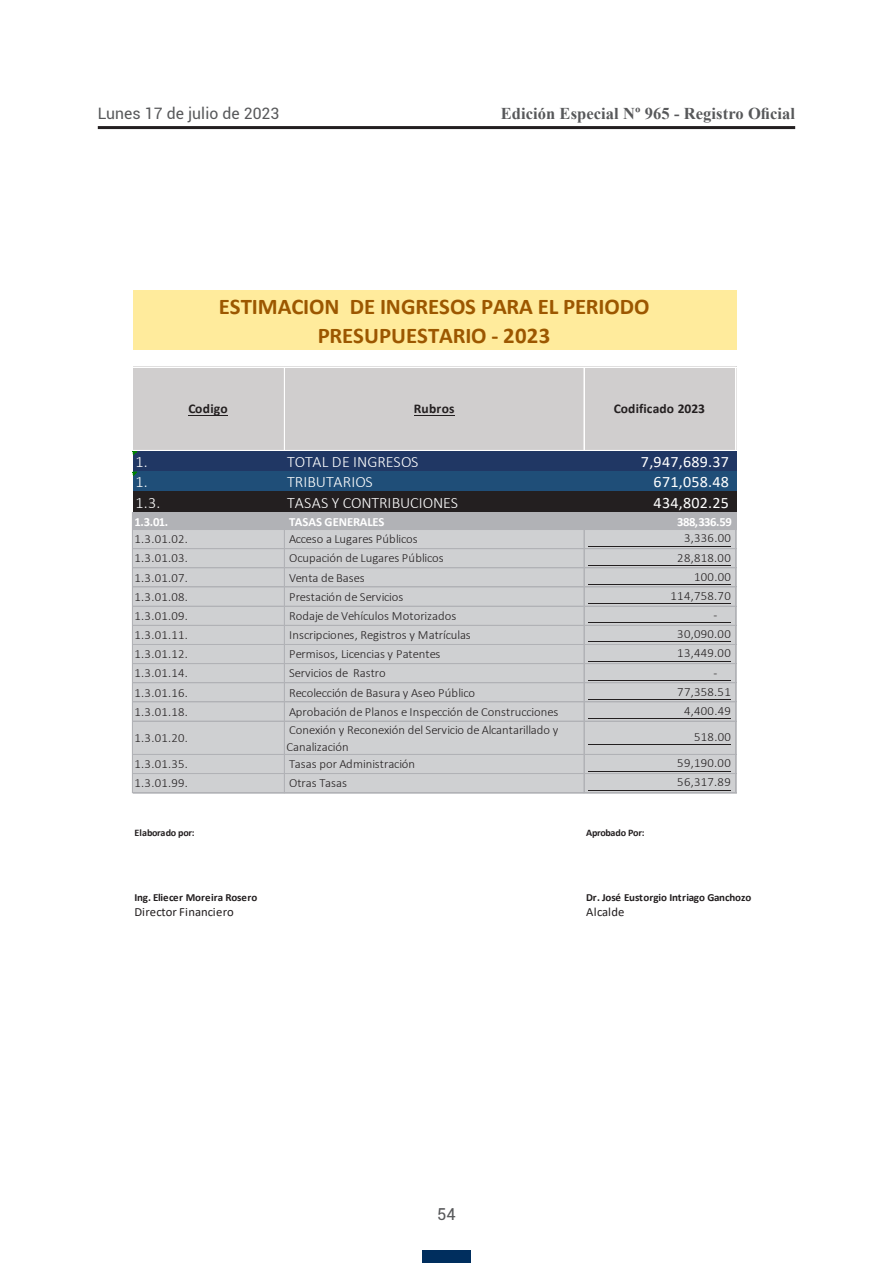
<style>
.page{position:relative;width:893px;height:1263px;background:#fff}
.page>*{position:absolute;margin:0;border:0;box-sizing:border-box;transform-origin:0 0}
.t1{font:700 22.5px/29.1px "Calibri";letter-spacing:-.005em;color:#9c5700;text-align:center}
.t2{font:700 16.5px "Times New Roman";letter-spacing:.005em;color:#57585a}
.t3{font:16.5px "Roboto";color:#57585a}
.t4{font:300 15.9px "Calibri";letter-spacing:-.01em;color:#fff}
.t5{font:15.9px "Calibri";letter-spacing:.015em;color:#fff}
.t6{font:15.75px "Roboto";letter-spacing:.005em;color:#57585a}
.t7{font:700 13.35px "Calibri";letter-spacing:.01em;color:#231f20}
.t8{font:300 12.45px/16.6px "Calibri";letter-spacing:.005em;color:#231f20}
.t9{font:700 12.45px "Calibri";letter-spacing:-.025em;color:#fff}
.t10{font:12.45px "Calibri";letter-spacing:.005em;color:#231f20}
.t11{font:300 12.45px "Calibri";letter-spacing:-.015em;color:#231f20}
.t12{font:700 10.8px "Calibri";letter-spacing:-.015em;color:#231f20}
.t13{font:700 10.05px "Calibri";letter-spacing:-.035em;color:#231f20}
</style>
<div class="page">
<hr style="left:98px;top:126px;width:697px;height:3px;background:#231f20">
<div style="left:422px;top:1250px;width:49px;height:13px;background:#002e5e"></div>
<div style="left:133px;top:290px;width:603px;height:60px;background:#ffeb9c"></div>
<div style="left:133px;top:367px;width:603px;height:84px;background:#d0cece"></div>
<div style="left:133px;top:450px;width:603px;height:22px;background:#203764"></div>
<svg style="left:133px;top:451px;width:4px;height:4px"></svg>
<div style="left:133px;top:471px;width:603px;height:21px;background:#1f4e78"></div>
<svg style="left:133px;top:472px;width:4px;height:4px"></svg>
<div style="left:133px;top:492px;width:603px;height:21px;background:#231f20"></div>
<div style="left:133px;top:512px;width:603px;height:18px;background:#b1b2b6"></div>
<div style="left:133px;top:529px;width:603px;height:264px;background:#cfd0d2"></div>
<hr style="left:589px;top:546px;width:142px;height:1px;background:#231f20">
<hr style="left:589px;top:565px;width:142px;height:1px;background:#231f20">
<hr style="left:589px;top:584px;width:142px;height:1px;background:#231f20">
<hr style="left:589px;top:603px;width:142px;height:1px;background:#231f20">
<hr style="left:589px;top:622px;width:142px;height:1px;background:#231f20">
<hr style="left:589px;top:641px;width:142px;height:1px;background:#231f20">
<hr style="left:589px;top:661px;width:142px;height:1px;background:#231f20">
<hr style="left:589px;top:680px;width:142px;height:1px;background:#231f20">
<hr style="left:589px;top:699px;width:142px;height:1px;background:#231f20">
<hr style="left:589px;top:718px;width:142px;height:1px;background:#231f20">
<hr style="left:589px;top:744px;width:142px;height:1px;background:#231f20">
<hr style="left:589px;top:771px;width:142px;height:1px;background:#231f20">
<hr style="left:589px;top:790px;width:142px;height:1px;background:#231f20">
<hr style="left:189px;top:415px;width:39px;height:1px;background:#231f20">
<hr style="left:414px;top:415px;width:40px;height:1px;background:#231f20">
<hr style="left:284px;top:368px;width:1px;height:83px;background:#fff">
<hr style="left:584px;top:368px;width:1px;height:83px;background:#fff">
<hr style="left:735px;top:368px;width:1px;height:83px;background:#fff">
<hr style="left:132px;top:512px;width:1px;height:281px;background:#b1b2b6">
<hr style="left:284px;top:513px;width:1px;height:280px;background:#b1b2b6">
<hr style="left:584px;top:513px;width:1px;height:280px;background:#b1b2b6">
<hr style="left:735px;top:513px;width:1px;height:280px;background:#b1b2b6">
<hr style="left:133px;top:367px;width:603px;height:1px;background:#fff">
<hr style="left:133px;top:450px;width:603px;height:1px;background:#fff">
<hr style="left:133px;top:529px;width:603px;height:1px;background:#b1b2b6">
<hr style="left:133px;top:548px;width:603px;height:1px;background:#b1b2b6">
<hr style="left:133px;top:567px;width:603px;height:1px;background:#b1b2b6">
<hr style="left:133px;top:587px;width:603px;height:1px;background:#b1b2b6">
<hr style="left:133px;top:586px;width:603px;height:1px;background:#b1b2b6">
<hr style="left:133px;top:606px;width:603px;height:1px;background:#b1b2b6">
<hr style="left:133px;top:625px;width:603px;height:1px;background:#b1b2b6">
<hr style="left:133px;top:644px;width:603px;height:1px;background:#b1b2b6">
<hr style="left:133px;top:663px;width:603px;height:1px;background:#b1b2b6">
<hr style="left:133px;top:682px;width:603px;height:1px;background:#b1b2b6">
<hr style="left:133px;top:701px;width:603px;height:1px;background:#b1b2b6">
<hr style="left:133px;top:721px;width:603px;height:1px;background:#b1b2b6">
<hr style="left:133px;top:754px;width:603px;height:1px;background:#b1b2b6">
<hr style="left:133px;top:773px;width:603px;height:1px;background:#b1b2b6">
<hr style="left:133px;top:792px;width:603px;height:1px;background:#b1b2b6">
<p class="t6" style="left:98px;top:102px;width:183px">Lunes 17 de julio de 2023</p>
<h2 class="t2" style="left:501px;top:102px;width:296px">Edición Especial Nº 965 - Registro Oficial</h2>
<p class="t1" style="left:219px;top:292px;width:432px">ESTIMACION DE INGRESOS PARA EL PERIODO<br>PRESUPUESTARIO - 2023</p>
<p class="t7" style="left:189px;top:399px;width:41px">Codigo</p>
<p class="t7" style="left:414px;top:399px;width:42px">Rubros</p>
<p class="t7" style="left:614px;top:399px;width:93px">Codificado 2023</p>
<p class="t4" style="left:135px;top:451px;width:14px">1.</p>
<p class="t4" style="left:287px;top:451px;width:133px">TOTAL DE INGRESOS</p>
<p class="t5" style="left:641px;top:450px;width:90px">7,947,689.37</p>
<p class="t4" style="left:135px;top:472px;width:14px">1.</p>
<p class="t4" style="left:287px;top:472px;width:87px">TRIBUTARIOS</p>
<p class="t5" style="left:654px;top:471px;width:77px">671,058.48</p>
<p class="t4" style="left:135px;top:493px;width:27px">1.3.</p>
<p class="t4" style="left:287px;top:493px;width:172px">TASAS Y CONTRIBUCIONES</p>
<p class="t5" style="left:654px;top:492px;width:77px">434,802.25</p>
<p class="t9" style="left:135px;top:513px;width:35px">1.3.01.</p>
<p class="t9" style="left:289px;top:513px;width:97px">TASAS GENERALES</p>
<p class="t9" style="left:677px;top:513px;width:56px">388,336.59</p>
<p class="t8" style="left:135px;top:531px;width:55px">1.3.01.02.</p>
<p class="t11" style="left:289px;top:531px;width:130px">Acceso a Lugares Públicos</p>
<p class="t8" style="left:684px;top:530px;width:48px">3,336.00</p>
<p class="t8" style="left:135px;top:550px;width:55px">1.3.01.03.</p>
<p class="t8" style="left:289px;top:550px;width:156px">Ocupación de Lugares Públicos</p>
<p class="t8" style="left:677px;top:549px;width:55px">28,818.00</p>
<p class="t8" style="left:135px;top:569px;width:55px">1.3.01.07.</p>
<p class="t8" style="left:289px;top:569px;width:77px">Venta de Bases</p>
<p class="t8" style="left:694px;top:568px;width:38px">100.00</p>
<p class="t8" style="left:135px;top:588px;width:55px">1.3.01.08.</p>
<p class="t8" style="left:289px;top:588px;width:116px">Prestación de Servicios</p>
<p class="t8" style="left:670px;top:587px;width:62px">114,758.70</p>
<p class="t8" style="left:135px;top:607px;width:55px">1.3.01.09.</p>
<p class="t8" style="left:289px;top:607px;width:169px">Rodaje de Vehículos Motorizados</p>
<p class="t8" style="left:714px;top:606px;width:5px">-</p>
<p class="t8" style="left:135px;top:626px;width:55px">1.3.01.11.</p>
<p class="t8" style="left:289px;top:626px;width:183px">Inscripciones, Registros y Matrículas</p>
<p class="t8" style="left:677px;top:626px;width:55px">30,090.00</p>
<p class="t8" style="left:135px;top:646px;width:55px">1.3.01.12.</p>
<p class="t8" style="left:289px;top:646px;width:153px">Permisos, Licencias y Patentes</p>
<p class="t8" style="left:677px;top:645px;width:55px">13,449.00</p>
<p class="t8" style="left:135px;top:665px;width:55px">1.3.01.14.</p>
<p class="t8" style="left:289px;top:665px;width:98px">Servicios de Rastro</p>
<p class="t8" style="left:714px;top:664px;width:5px">-</p>
<p class="t8" style="left:135px;top:684px;width:55px">1.3.01.16.</p>
<p class="t8" style="left:289px;top:684px;width:188px">Recolección de Basura y Aseo Público</p>
<p class="t8" style="left:677px;top:683px;width:55px">77,358.51</p>
<p class="t8" style="left:135px;top:703px;width:55px">1.3.01.18.</p>
<p class="t8" style="left:289px;top:703px;width:271px">Aprobación de Planos e Inspección de Construcciones</p>
<p class="t8" style="left:684px;top:702px;width:48px">4,400.49</p>
<p class="t8" style="left:135px;top:730px;width:55px">1.3.01.20.</p>
<p class="t8" style="left:286px;top:721px;width:273px">Conexión y Reconexión del Servicio de Alcantarillado y<br>Canalización</p>
<p class="t8" style="left:694px;top:728px;width:38px">518.00</p>
<p class="t8" style="left:135px;top:755px;width:55px">1.3.01.35.</p>
<p class="t8" style="left:289px;top:755px;width:128px">Tasas por Administración</p>
<p class="t8" style="left:677px;top:755px;width:55px">59,190.00</p>
<p class="t8" style="left:135px;top:775px;width:55px">1.3.01.99.</p>
<p class="t8" style="left:289px;top:775px;width:59px">Otras Tasas</p>
<p class="t8" style="left:677px;top:774px;width:55px">56,317.89</p>
<p class="t13" style="left:135px;top:826px;width:62px">Elaborado por:</p>
<p class="t13" style="left:586px;top:826px;width:60px">Aprobado Por:</p>
<p class="t12" style="left:135px;top:889px;width:124px">Ing. Eliecer Moreira Rosero</p>
<p class="t12" style="left:586px;top:889px;width:167px">Dr. José Eustorgio Intriago Ganchozo</p>
<p class="t10" style="left:135px;top:904px;width:101px">Director Financiero</p>
<p class="t10" style="left:586px;top:904px;width:40px">Alcalde</p>
<h2 class="t3" style="left:437px;top:1203px;width:20px">54</h2>
</div>
